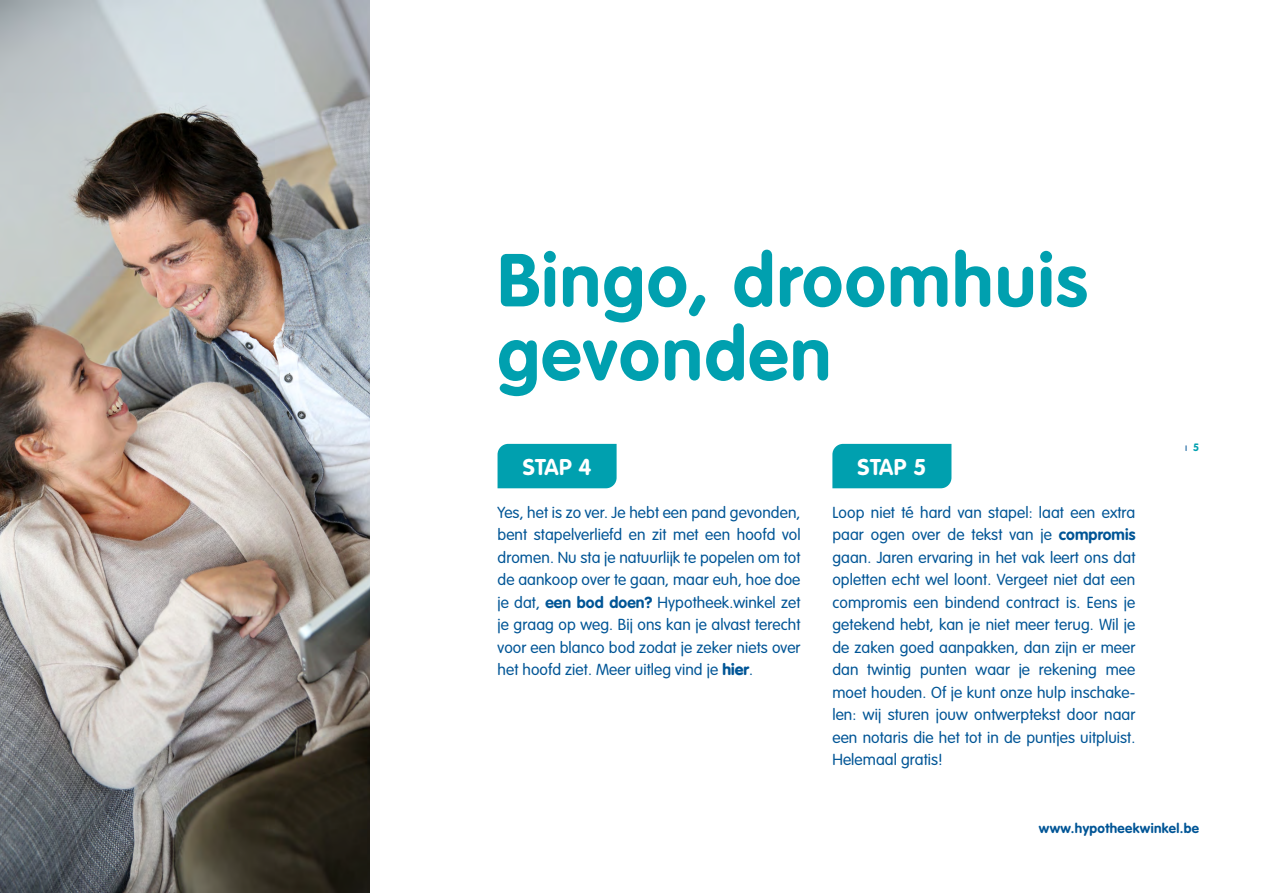
<style>
.page{position:relative;width:1263px;height:893px;background:#fff}
.page>*{position:absolute;margin:0;border:0;box-sizing:border-box;transform-origin:0 0}
.t1{font:700 73.65px/73.7px "VAG Rounded Std";letter-spacing:.025em;color:#00a0af}
.t2{font:700 22.5px "VAG Rounded Std";letter-spacing:.02em;color:#fff}
.t3{font:300 15.75px/22.5px "VAG Rounded Std";letter-spacing:.005em;color:#005596;text-align:justify}
.t4{font:700 13.5px "VAG Rounded Std";letter-spacing:.025em;color:#005596}
.t5{font:300 10.5px "VAG Rounded Std";color:#005596}
.s1{font-weight:700}
.s2{font-weight:900}
.s3{font-weight:700;color:#00a0af}
</style>
<div class="page">
<img style="left:0;top:0;width:370px;height:893px">
<div style="left:497px;top:444px;width:120px;height:44px;background:#00a0af"></div>
<div style="left:832px;top:444px;width:119px;height:44px;background:#00a0af"></div>
<h1 class="t1" style="left:497px;top:246px;width:591px">Bingo, droomhuis gevonden</h1>
<h2 class="t2" style="left:523px;top:454px;width:70px">STAP 4</h2>
<h2 class="t2" style="left:857px;top:454px;width:70px">STAP 5</h2>
<p class="t3" style="left:497px;top:501px;width:304px">Yes, het is zo ver. Je hebt een pand gevonden, bent stapelverliefd en zit met een hoofd vol dromen. Nu sta je natuurlijk te popelen om tot de aankoop over te gaan, maar euh, hoe doe je dat, <span class="s1">een bod doen?</span> Hypotheek.winkel zet je graag op weg. Bij ons kan je alvast terecht voor een blanco bod zodat je zeker niets over het hoofd ziet. Meer uitleg vind je <span class="s2">hier</span>.</p>
<p class="t3" style="left:832px;top:501px;width:304px">Loop niet té hard van stapel: laat een extra paar ogen over de tekst van je <span class="s1">compromis </span>gaan. Jaren ervaring in het vak leert ons dat opletten echt wel loont. Vergeet niet dat een compromis een bindend contract is. Eens je getekend hebt, kan je niet meer terug. Wil je de zaken goed aanpakken, dan zijn er meer dan twintig punten waar je rekening mee moet houden. Of je kunt onze hulp inschake&shy;len: wij sturen jouw ontwerptekst door naar een notaris die het tot in de puntjes uitpluist.<br>Helemaal gratis!</p>
<p class="t5" style="left:1185px;top:441px;width:16px">ı <span class="s3">5</span></p>
<p class="t4" style="left:1039px;top:821px;width:162px">www.hypotheekwinkel.be</p>
</div>
